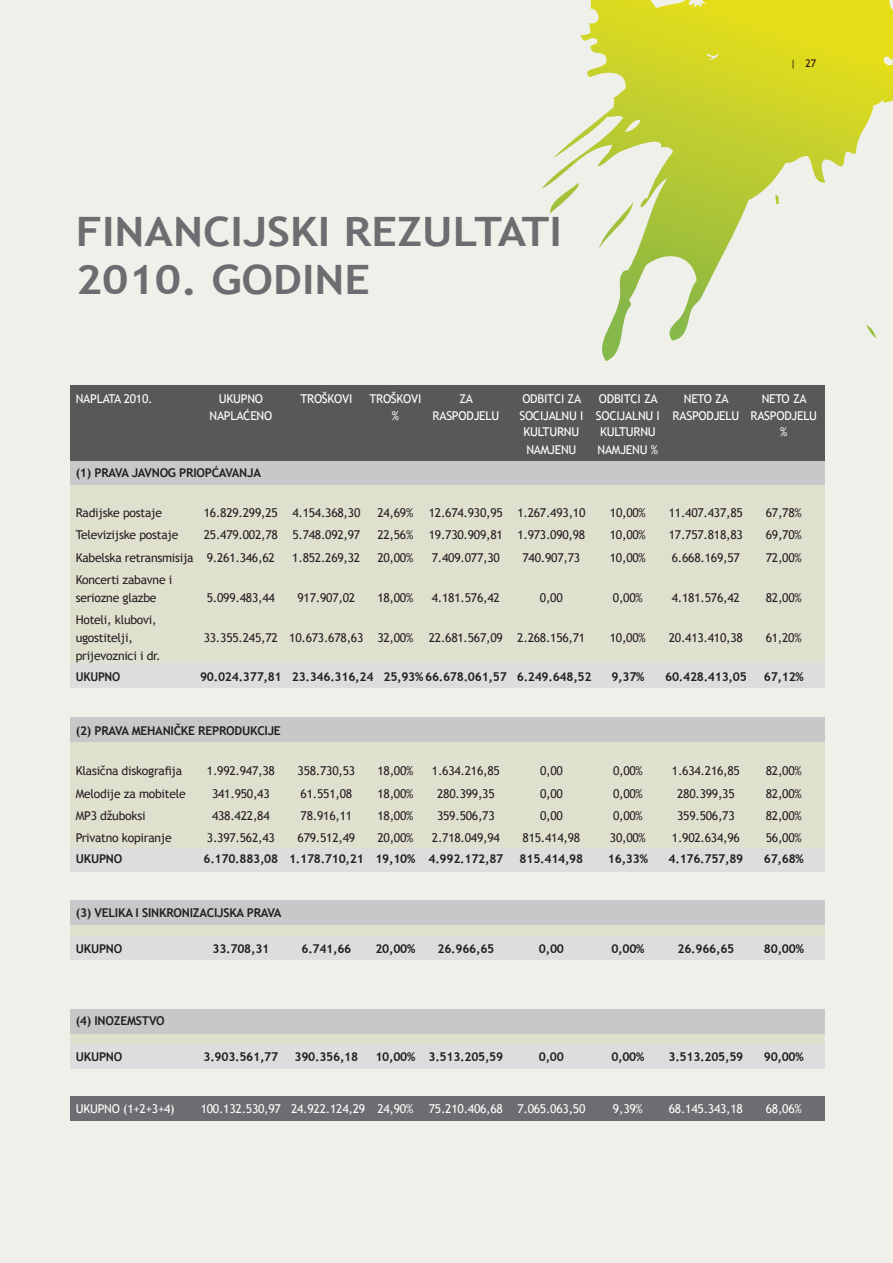
<style>
.page{position:relative;width:893px;height:1263px;background:#f0f0ea}
.page>*{position:absolute;margin:0;border:0;box-sizing:border-box;transform-origin:0 0}
.t1{font:700 40.5px/48px "Trebuchet MS";color:#6c6d70;scale:1.11 1}
.t2{font:12.15px/18px "Trebuchet MS";letter-spacing:-.02em;color:#231f20}
.t3{font:700 12.15px "Trebuchet MS";letter-spacing:-.02em;color:#231f20}
.t4{font:12.15px "Trebuchet MS";letter-spacing:-.02em;color:#fff}
.t5{font:700 12.15px "Trebuchet MS";letter-spacing:-.02em;color:#231f20;scale:.96 1}
.t6{font:10.5px "Trebuchet MS";color:#2f0c0e}
</style>
<div class="page">
<svg style="left:542px;top:0;width:351px;height:361px"></svg>
<div style="left:70px;top:485px;width:755px;height:178px;background:#e0e0cf"></div>
<div style="left:70px;top:1044px;width:755px;height:24px;background:#dcdddf"></div>
<div style="left:70px;top:1096px;width:755px;height:24px;background:#6c6d70"></div>
<div style="left:70px;top:935px;width:755px;height:25px;background:#dcdddf"></div>
<div style="left:70px;top:460px;width:755px;height:25px;background:#c7c8ca"></div>
<div style="left:70px;top:663px;width:755px;height:25px;background:#dcdddf"></div>
<div style="left:70px;top:847px;width:755px;height:25px;background:#dcdddf"></div>
<div style="left:70px;top:385px;width:755px;height:75px;background:#57585a"></div>
<div style="left:70px;top:718px;width:755px;height:24px;background:#c7c8ca"></div>
<div style="left:70px;top:742px;width:755px;height:105px;background:#e0e0cf"></div>
<div style="left:70px;top:900px;width:755px;height:25px;background:#c7c8ca"></div>
<div style="left:70px;top:925px;width:755px;height:10px;background:#e0e0cf"></div>
<div style="left:70px;top:1033px;width:755px;height:11px;background:#e0e0cf"></div>
<div style="left:70px;top:1009px;width:755px;height:24px;background:#c7c8ca"></div>
<h1 class="t1" style="left:76px;top:207px;width:439px">FINANCIJSKI REZULTATI<br>2010. GODINE</h1>
<p class="t6" style="left:790px;top:57px;width:27px">| 27</p>
<p class="t4" style="left:76px;top:392px;width:78px">NAPLATA 2010.</p>
<p class="t4" style="left:219px;top:392px;width:15px">Ukupno</p>
<p class="t4" style="left:300px;top:392px;width:33px">Troškovi</p>
<p class="t4" style="left:369px;top:392px;width:34px">Troškovi</p>
<p class="t4" style="left:459px;top:392px;width:15px">Za</p>
<p class="t4" style="left:522px;top:392px;width:22px">Odbitci</p>
<p class="t4" style="left:568px;top:392px;width:15px">za</p>
<p class="t4" style="left:599px;top:392px;width:22px">Odbitci</p>
<p class="t4" style="left:644px;top:392px;width:15px">za</p>
<p class="t4" style="left:684px;top:392px;width:15px">Neto</p>
<p class="t4" style="left:715px;top:392px;width:15px">za</p>
<p class="t4" style="left:762px;top:392px;width:15px">Neto</p>
<p class="t4" style="left:793px;top:392px;width:15px">za</p>
<p class="t4" style="left:210px;top:408px;width:49px">naplaćeno</p>
<p class="t4" style="left:392px;top:408px;width:9px">%</p>
<p class="t4" style="left:433px;top:408px;width:53px">raspodjelu</p>
<p class="t4" style="left:519px;top:408px;width:44px">soci jalnu</p>
<p class="t4" style="left:580px;top:408px;width:60px">i soci jalnu</p>
<p class="t4" style="left:657px;top:408px;width:69px">i raspodjelu</p>
<p class="t4" style="left:750px;top:408px;width:54px">raspodjelu</p>
<p class="t4" style="left:524px;top:425px;width:9px">kulturnukulturnu</p>
<p class="t4" style="left:780px;top:425px;width:9px">%</p>
<p class="t4" style="left:526px;top:443px;width:40px">namjenun</p>
<p class="t4" style="left:605px;top:443px;width:29px">amjenu</p>
<p class="t4" style="left:651px;top:443px;width:9px">%</p>
<p class="t3" style="left:76px;top:465px;width:187px">(1) PRAVA JAVNOG PRIOPĆAVANJA</p>
<p class="t2" style="left:76px;top:504px;width:88px">Radijske postaje</p>
<p class="t2" style="left:204px;top:504px;width:158px">16.829.299,25 4.154.368,30</p>
<p class="t2" style="left:377px;top:504px;width:38px">24,69%</p>
<p class="t2" style="left:429px;top:504px;width:158px">12.674.930,95 1.267.493,10</p>
<p class="t2" style="left:610px;top:504px;width:38px">10,00%</p>
<p class="t2" style="left:669px;top:504px;width:76px">11.407.437,85</p>
<p class="t2" style="left:766px;top:504px;width:38px">67,78%</p>
<p class="t2" style="left:76px;top:526px;width:104px">Televizijske postaje</p>
<p class="t2" style="left:204px;top:526px;width:158px">25.479.002,78 5.748.092,97</p>
<p class="t2" style="left:377px;top:526px;width:38px">22,56%</p>
<p class="t2" style="left:429px;top:526px;width:158px">19.730.909,81 1.973.090,98</p>
<p class="t2" style="left:610px;top:526px;width:38px">10,00%</p>
<p class="t2" style="left:669px;top:526px;width:76px">17.757.818,83</p>
<p class="t2" style="left:766px;top:526px;width:38px">69,70%</p>
<p class="t2" style="left:76px;top:548px;width:201px">Kabelska retransmisija 9.261.346,62</p>
<p class="t2" style="left:292px;top:548px;width:70px">1.852.269,32</p>
<p class="t2" style="left:377px;top:548px;width:38px">20,00%</p>
<p class="t2" style="left:432px;top:548px;width:70px">7.409.077,30</p>
<p class="t2" style="left:522px;top:548px;width:59px">740.907,73</p>
<p class="t2" style="left:610px;top:548px;width:38px">10,00%</p>
<p class="t2" style="left:672px;top:548px;width:70px">6.668.169,57</p>
<p class="t2" style="left:766px;top:548px;width:38px">72,00%</p>
<p class="t2" style="left:76px;top:571px;width:98px">Koncerti zabavne i seriozne glazbe</p>
<p class="t2" style="left:207px;top:589px;width:70px">5.099.483,44</p>
<p class="t2" style="left:297px;top:589px;width:59px">917.907,02</p>
<p class="t2" style="left:377px;top:589px;width:38px">18,00%</p>
<p class="t2" style="left:432px;top:589px;width:70px">4.181.576,42</p>
<p class="t2" style="left:540px;top:589px;width:24px">0,00</p>
<p class="t2" style="left:613px;top:589px;width:31px">0,00%</p>
<p class="t2" style="left:672px;top:589px;width:70px">4.181.576,42</p>
<p class="t2" style="left:766px;top:589px;width:38px">82,00%</p>
<p class="t2" style="left:76px;top:611px;width:82px">Hoteli, klubovi, ugostitelji,</p>
<p class="t2" style="left:204px;top:629px;width:211px">33.355.245,72 10.673.678,63 32,00%</p>
<p class="t2" style="left:429px;top:629px;width:158px">22.681.567,09 2.268.156,71</p>
<p class="t2" style="left:610px;top:629px;width:38px">10,00%</p>
<p class="t2" style="left:669px;top:629px;width:76px">20.413.410,38</p>
<p class="t2" style="left:766px;top:629px;width:38px">61,20%</p>
<p class="t2" style="left:76px;top:647px;width:86px">prijevoznici i dr.</p>
<p class="t5" style="left:76px;top:669px;width:9px">UKUPNO</p>
<p class="t3" style="left:200px;top:669px;width:393px">90.024.377,81 23.346.316,24 25,93%66.678.061,57 6.249.648,52</p>
<p class="t3" style="left:611px;top:669px;width:35px">9,37%</p>
<p class="t3" style="left:665px;top:669px;width:83px">60.428.413,05</p>
<p class="t3" style="left:764px;top:669px;width:42px">67,12%</p>
<p class="t3" style="left:76px;top:723px;width:206px">(2) PRAVA MEHANIČKE REPRODUKCIJE</p>
<p class="t2" style="left:76px;top:762px;width:108px">Klasična diskografija</p>
<p class="t2" style="left:207px;top:762px;width:70px">1.992.947,38</p>
<p class="t2" style="left:298px;top:762px;width:59px">358.730,53</p>
<p class="t2" style="left:377px;top:762px;width:38px">18,00%</p>
<p class="t2" style="left:432px;top:762px;width:70px">1.634.216,85</p>
<p class="t2" style="left:540px;top:762px;width:24px">0,00</p>
<p class="t2" style="left:613px;top:762px;width:31px">0,00%</p>
<p class="t2" style="left:672px;top:762px;width:70px">1.634.216,85</p>
<p class="t2" style="left:766px;top:762px;width:38px">82,00%</p>
<p class="t2" style="left:76px;top:784px;width:111px">Melodije za mobitele</p>
<p class="t2" style="left:212px;top:784px;width:59px">341.950,43</p>
<p class="t2" style="left:301px;top:784px;width:53px">61.551,08</p>
<p class="t2" style="left:377px;top:784px;width:38px">18,00%</p>
<p class="t2" style="left:437px;top:784px;width:59px">280.399,35</p>
<p class="t2" style="left:540px;top:784px;width:24px">0,00</p>
<p class="t2" style="left:613px;top:784px;width:31px">0,00%</p>
<p class="t2" style="left:677px;top:784px;width:59px">280.399,35</p>
<p class="t2" style="left:766px;top:784px;width:38px">82,00%</p>
<p class="t2" style="left:76px;top:807px;width:71px">MP3 džuboksi</p>
<p class="t2" style="left:212px;top:807px;width:59px">438.422,84</p>
<p class="t2" style="left:301px;top:807px;width:53px">78.916,11</p>
<p class="t2" style="left:377px;top:807px;width:38px">18,00%</p>
<p class="t2" style="left:437px;top:807px;width:59px">359.506,73</p>
<p class="t2" style="left:540px;top:807px;width:24px">0,00</p>
<p class="t2" style="left:613px;top:807px;width:31px">0,00%</p>
<p class="t2" style="left:677px;top:807px;width:59px">359.506,73</p>
<p class="t2" style="left:766px;top:807px;width:38px">82,00%</p>
<p class="t2" style="left:76px;top:829px;width:97px">Privatno kopiranje</p>
<p class="t2" style="left:207px;top:829px;width:70px">3.397.562,43</p>
<p class="t2" style="left:298px;top:829px;width:59px">679.512,49</p>
<p class="t2" style="left:377px;top:829px;width:38px">20,00%</p>
<p class="t2" style="left:432px;top:829px;width:70px">2.718.049,94</p>
<p class="t2" style="left:523px;top:829px;width:59px">815.414,98</p>
<p class="t2" style="left:610px;top:829px;width:38px">30,00%</p>
<p class="t2" style="left:672px;top:829px;width:70px">1.902.634,96</p>
<p class="t2" style="left:766px;top:829px;width:38px">56,00%</p>
<p class="t3" style="left:76px;top:851px;width:9px">UKUPNO</p>
<p class="t3" style="left:204px;top:851px;width:301px">6.170.883,08 1.178.710,21 19,10% 4.992.172,87</p>
<p class="t3" style="left:520px;top:851px;width:65px">815.414,98</p>
<p class="t3" style="left:608px;top:851px;width:42px">16,33%</p>
<p class="t3" style="left:669px;top:851px;width:76px">4.176.757,89</p>
<p class="t3" style="left:764px;top:851px;width:42px">67,68%</p>
<p class="t3" style="left:76px;top:905px;width:207px">(3) VELIKA I SINKRONIZACIJSKA PRAVA</p>
<p class="t3" style="left:76px;top:941px;width:48px">UKUPNO</p>
<p class="t3" style="left:213px;top:941px;width:58px">33.708,31</p>
<p class="t3" style="left:301px;top:941px;width:51px">6.741,66</p>
<p class="t3" style="left:375px;top:941px;width:42px">20,00%</p>
<p class="t3" style="left:438px;top:941px;width:58px">26.966,65</p>
<p class="t3" style="left:539px;top:941px;width:27px">0,00</p>
<p class="t3" style="left:611px;top:941px;width:35px">0,00%</p>
<p class="t3" style="left:677px;top:941px;width:58px">26.966,65</p>
<p class="t3" style="left:764px;top:941px;width:42px">80,00%</p>
<p class="t3" style="left:76px;top:1013px;width:91px">(4) INOZEMSTVO</p>
<p class="t3" style="left:76px;top:1049px;width:48px">UKUPNO</p>
<p class="t3" style="left:203px;top:1049px;width:76px">3.903.561,77</p>
<p class="t3" style="left:295px;top:1049px;width:65px">390.356,18</p>
<p class="t3" style="left:375px;top:1049px;width:129px">10,00% 3.513.205,59</p>
<p class="t3" style="left:539px;top:1049px;width:27px">0,00</p>
<p class="t3" style="left:611px;top:1049px;width:35px">0,00%</p>
<p class="t3" style="left:668px;top:1049px;width:76px">3.513.205,59</p>
<p class="t3" style="left:764px;top:1049px;width:42px">90,00%</p>
<p class="t4" style="left:76px;top:1102px;width:100px">UKUPNO (1+2+3+4)</p>
<p class="t4" style="left:201px;top:1102px;width:214px">100.132.530,97 24.922.124,29 24,90%</p>
<p class="t4" style="left:429px;top:1102px;width:158px">75.210.406,68 7.065.063,50</p>
<p class="t4" style="left:613px;top:1102px;width:31px">9,39%</p>
<p class="t4" style="left:669px;top:1102px;width:76px">68.145.343,18</p>
<p class="t4" style="left:766px;top:1102px;width:38px">68,06%</p>
</div>
